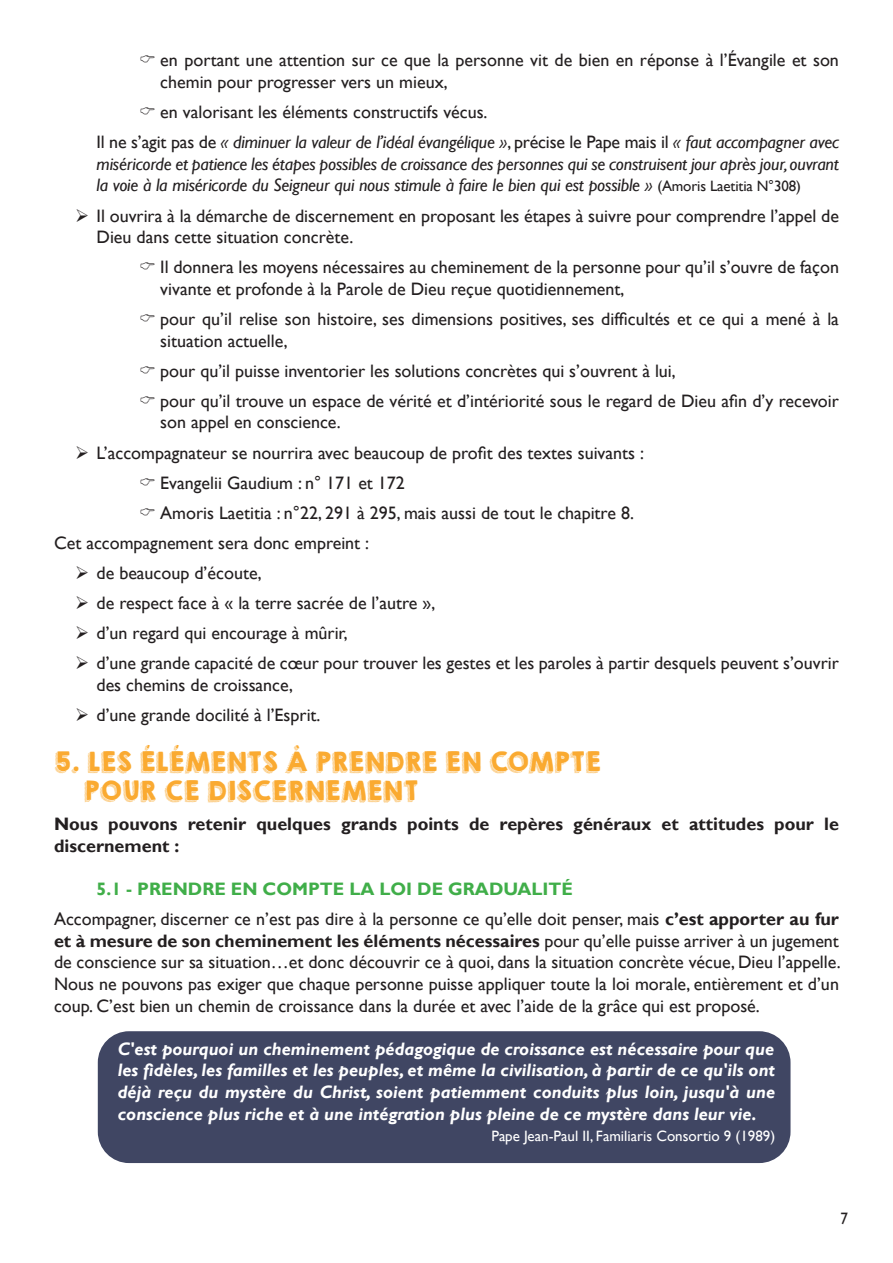
<style>
.page{position:relative;width:893px;height:1263px;background:#fff}
.page>*{position:absolute;margin:0;border:0;box-sizing:border-box;transform-origin:0 0}
.t1{font:24px/28.8px "KGHAPPY";color:#faaa31}
.t2{font:18px/21.6px "Gill Sans";color:#231f20}
.t3{font:italic 18px/21.6px "Gill Sans";letter-spacing:-.01em;color:#231f20;text-align:justify}
.t4{font:italic 700 18px/21.6px "Gill Sans";color:#fff;text-align:justify}
.t5{font:700 18px/21.6px "Gill Sans";color:#231f20}
.t6{font:700 18px "Gill Sans";color:#40ae49}
.t7{font:16.5px "Gill Sans";color:#231f20;scale:.91 1}
.t8{font:15px "Gill Sans";color:#fff}
.s1{font-style:normal}
.s2{font-style:normal;font-size:15px}
.s3{font-weight:700}
</style>
<div class="page">
<div style="left:99px;top:1033px;width:690px;height:128px;background:#404663;border-radius:30px"></div>
<div style="left:98px;top:1031px;width:692px;height:132px;border:3px solid #404663;border-radius:30px"></div>
<p class="t2" style="left:160px;top:50px;width:680px">en portant une attention sur ce que la personne vit de bien en réponse à l’Évangile et son chemin pour progresser vers un mieux,</p>
<p class="t2" style="left:160px;top:102px;width:329px">en valorisant les éléments constructifs vécus.</p>
<p class="t3" style="left:97px;top:132px;width:744px"><span class="s1">Il ne s’agit pas de</span> « diminuer la valeur de l’idéal évangélique »<span class="s1">, précise le Pape mais il</span> « faut accompagner avec miséricorde et patience les étapes possibles de croissance des personnes qui se construisent jour après jour, ouvrant la voie à la miséricorde du Seigneur qui nous stimule à faire le bien qui est possible » <span class="s2">(Amoris Laetitia N°308)</span></p>
<p class="t2" style="left:97px;top:205px;width:744px">Il ouvrira à la démarche de discernement en proposant les étapes à suivre pour comprendre l’appel de<br>Dieu dans cette situation concrète.</p>
<p class="t2" style="left:160px;top:257px;width:680px">Il donnera les moyens nécessaires au cheminement de la personne pour qu’il s’ouvre de façon vivante et profonde à la Parole de Dieu reçue quotidiennement,</p>
<p class="t2" style="left:160px;top:308px;width:680px">pour qu’il relise son histoire, ses dimensions positives, ses difficultés et ce qui a mené à la situation actuelle,</p>
<p class="t2" style="left:160px;top:360px;width:517px">pour qu’il puisse inventorier les solutions concrètes qui s’ouvrent à lui,</p>
<p class="t2" style="left:160px;top:390px;width:680px">pour qu’il trouve un espace de vérité et d’intériorité sous le regard de Dieu afin d’y recevoir son appel en conscience.</p>
<p class="t2" style="left:97px;top:442px;width:549px">L’accompagnateur se nourrira avec beaucoup de profit des textes suivants :</p>
<p class="t2" style="left:160px;top:472px;width:246px">Evangelii Gaudium : n° 171 et 172</p>
<p class="t2" style="left:160px;top:502px;width:475px">Amoris Laetitia : n°22, 291 à 295, mais aussi de tout le chapitre 8.</p>
<p class="t2" style="left:54px;top:532px;width:317px">Cet accompagnement sera donc empreint :</p>
<p class="t2" style="left:97px;top:562px;width:167px">de beaucoup d’écoute,</p>
<p class="t2" style="left:97px;top:592px;width:340px">de respect face à « la terre sacrée de l’autre »,</p>
<p class="t2" style="left:97px;top:623px;width:253px">d’un regard qui encourage à mûrir,</p>
<p class="t2" style="left:97px;top:653px;width:744px">d’une grande capacité de cœur pour trouver les gestes et les paroles à partir desquels peuvent s’ouvrir des chemins de croissance,</p>
<p class="t2" style="left:97px;top:704px;width:226px">d’une grande docilité à l’Esprit.</p>
<p class="t1" style="left:84px;top:748px;width:519px;text-indent:-30px">5. LES ÉLÉMENTS À PRENDRE EN COMPTE<br>POUR CE DISCERNEMENT</p>
<p class="t5" style="left:54px;top:814px;width:786px">Nous pouvons retenir quelques grands points de repères généraux et attitudes pour le discernement :</p>
<p class="t6" style="left:97px;top:878px;width:478px">5.1 - PRENDRE EN COMPTE LA LOI DE GRADUALITÉ</p>
<p class="t2" style="left:54px;top:909px;width:788px;text-align:justify">Accompagner, discerner ce n’est pas dire à la personne ce qu’elle doit penser, mais <span class="s3">c’est apporter au fur et à mesure de son cheminement les éléments nécessaires</span> pour qu’elle puisse arriver à un jugement de conscience sur sa situation…et donc découvrir ce à quoi, dans la situation concrète vécue, Dieu l’appelle.</p>
<p class="t2" style="left:54px;top:973px;width:786px">Nous ne pouvons pas exiger que chaque personne puisse appliquer toute la loi morale, entièrement et d’un coup. C’est bien un chemin de croissance dans la durée et avec l’aide de la grâce qui est proposé.</p>
<p class="t4" style="left:118px;top:1038px;width:658px">C'est pourquoi un cheminement pédagogique de croissance est nécessaire pour que</p>
<p class="t4" style="left:118px;top:1060px;width:659px">les fidèles, les familles et les peuples, et même la civilisation, à partir de ce qu'ils ont déjà reçu du mystère du Christ, soient patiemment conduits plus loin, jusqu'à une conscience plus riche et à une intégration plus pleine de ce mystère dans leur vie.</p>
<p class="t8" style="left:491px;top:1127px;width:285px">Pape Jean-Paul II, Familiaris Consortio 9 (1989)</p>
<p class="t7" style="left:840px;top:1209px;width:10px">7</p>
</div>
